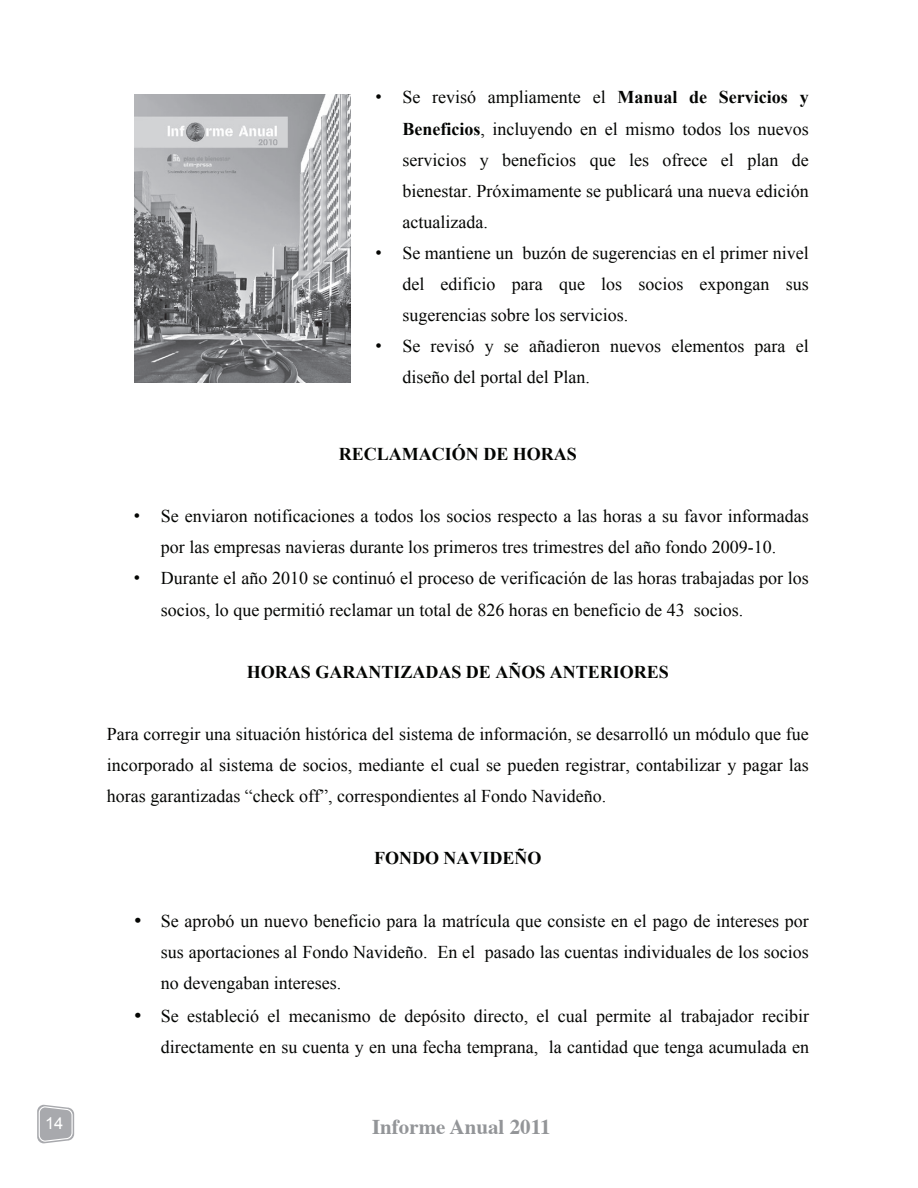
<style>
.page{position:relative;width:918px;height:1188px;background:#fff}
.page>*{position:absolute;margin:0;border:0;box-sizing:border-box;transform-origin:0 0}
.t1{font:700 21px "Times";color:#939598}
.t2{font:18px/30.9px "Times New Roman MS";color:#040503;text-align:justify}
.t3{font:18px "Times New Roman Bd MS";color:#040503}
.t4{font:16.5px "Arial";color:#fff}
.s1{font-family:"Arial MS"}
.s2{font-family:"Times New Roman Bd MS"}
</style>
<div class="page">
<svg style="left:37px;top:1105px;width:37px;height:38px"></svg>
<img style="left:135px;top:95px;width:216px;height:287px">
<p class="t2" style="left:402px;top:82px;width:408px;text-indent:-27px"><span class="s1">•</span> Se revisó ampliamente el <span class="s2">Manual de Servicios y Beneficios</span>, incluyendo en el mismo todos los nuevos servicios y beneficios que les ofrece el plan de bienestar. Próximamente se publicará una nueva edición actualizada.</p>
<p class="t2" style="left:402px;top:237px;width:408px;text-indent:-27px"><span class="s1">•</span> Se mantiene un buzón de sugerencias en el primer nivel del edificio para que los socios expongan sus sugerencias sobre los servicios.</p>
<p class="t2" style="left:402px;top:331px;width:408px;text-indent:-27px"><span class="s1">•</span> Se revisó y se añadieron nuevos elementos para el diseño del portal del Plan.</p>
<p class="t3" style="left:339px;top:444px;width:239px">RECLAMACIÓN DE HORAS</p>
<p class="t2" style="left:134px;top:501px;width:677px;text-align:center"><span class="s1">•</span> Se enviaron notificaciones a todos los socios respecto a las horas a su favor informadas por las empresas navieras durante los primeros tres trimestres del año fondo 2009-10.</p>
<p class="t2" style="left:161px;top:562px;width:649px;line-height:31.3px;text-indent:-27px"><span class="s1">•</span> Durante el año 2010 se continuó el proceso de verificación de las horas trabajadas por los socios, lo que permitió reclamar un total de 826 horas en beneficio de 43 socios.</p>
<p class="t3" style="left:247px;top:661px;width:424px">HORAS GARANTIZADAS DE AÑOS ANTERIORES</p>
<p class="t2" style="left:107px;top:718px;width:704px">Para corregir una situación histórica del sistema de información, se desarrolló un módulo que fue incorporado al sistema de socios, mediante el cual se pueden registrar, contabilizar y pagar las horas garantizadas “check off”, correspondientes al Fondo Navideño.</p>
<p class="t3" style="left:374px;top:848px;width:169px">FONDO NAVIDEÑO</p>
<p class="t2" style="left:161px;top:905px;width:650px;text-indent:-27px">• Se aprobó un nuevo beneficio para la matrícula que consiste en el pago de intereses por sus aportaciones al Fondo Navideño. En el pasado las cuentas individuales de los socios no devengaban intereses.</p>
<p class="t2" style="left:134px;top:1000px;width:677px;text-align:right">• Se estableció el mecanismo de depósito directo, el cual permite al trabajador recibir directamente en su cuenta y en una fecha temprana, la cantidad que tenga acumulada en</p>
<p class="t4" style="left:45px;top:1114px;width:20px">14</p>
<p class="t1" style="left:372px;top:1106px;width:180px">Informe Anual 2011</p>
</div>
